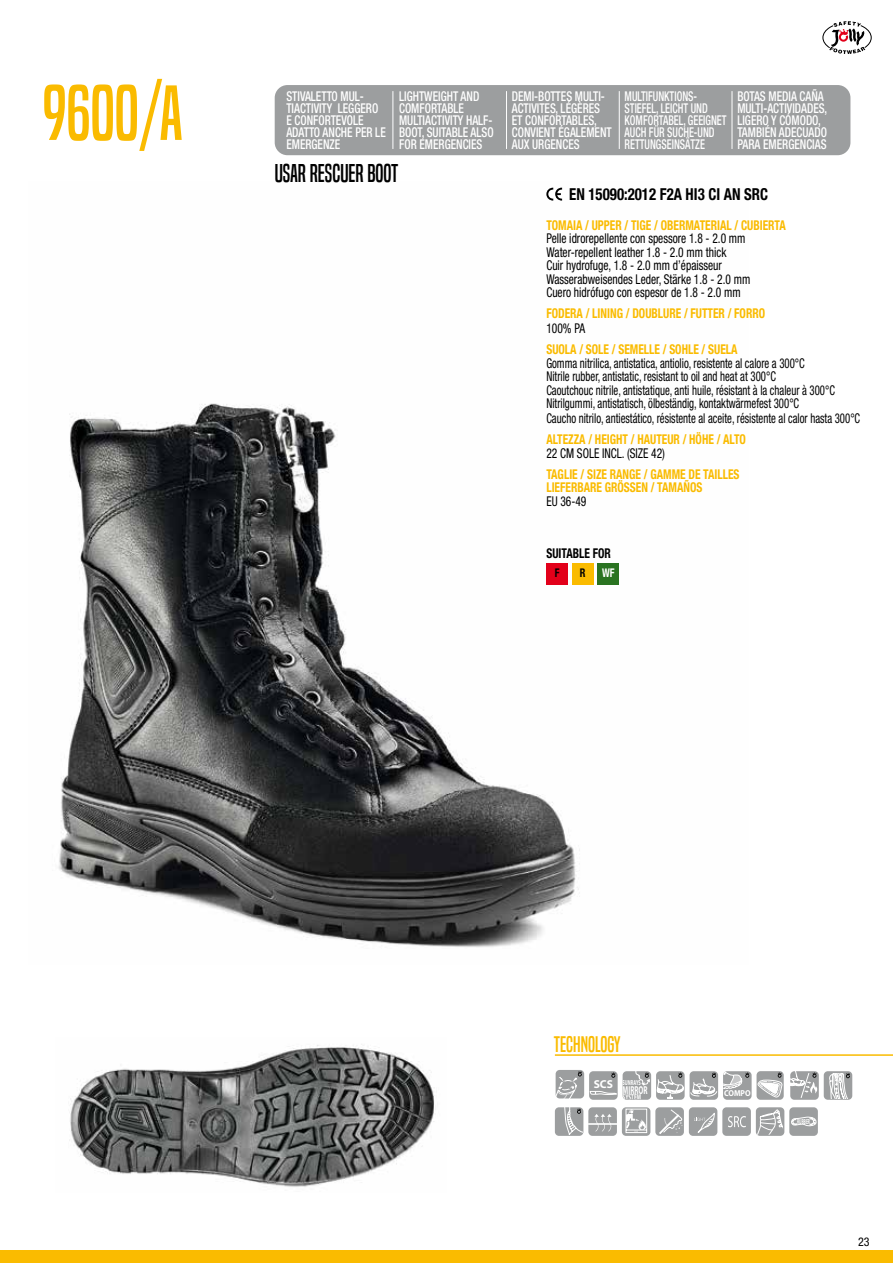
<style>
.page{position:relative;width:893px;height:1263px;background:#fff}
.page>*{position:absolute;margin:0;border:0;box-sizing:border-box;transform-origin:0 0}
.t1{font:72px "Built Titling Rg";color:#fabb00}
.t2{font:24px "Built Titling Rg";color:#000}
.t3{font:21px "Built Titling Rg";color:#fabb00}
.t4{font:700 condensed 16.5px "Helvetica Neue";color:#000;scale:.9 1}
.t5{font:condensed 13.5px/13.5px "Helvetica Neue";color:#000;scale:.8 1}
.t6{font:500 condensed 13.5px/12px "Helvetica Neue";color:#fff;scale:.84 1}
.t7{font:condensed 13.5px/13.5px "Helvetica Neue";color:#000;scale:.85 1}
.t8{font:700 condensed 13.5px/13.5px "Helvetica Neue";color:#fabb00;scale:.85 1}
.t9{font:500 condensed 13.5px/12px "Helvetica Neue";color:#fff;scale:.76 1}
.t10{font:700 condensed 13.5px "Helvetica Neue";color:#000;scale:.85 1}
.t11{font:condensed 12px "Helvetica Neue";color:#000}
.t12{font:700 condensed 12px "Helvetica Neue";color:#000;scale:.85 1}
.t13{font:700 condensed 12px "Helvetica Neue";color:#fff;scale:.85 1}
.t14{font:700 11.55px "Myriad Pro";color:#fff;scale:.6 1}
.t15{font:700 8.7px "Myriad Pro";color:#fff;scale:.6 1}
.t16{font:700 8.7px "Myriad Pro";color:#fff;scale:.9 1}
.t17{font:700 7.2px "Myriad Pro";color:#fff;scale:.6 1}
.t18{font:700 7.2px "Myriad Pro";color:#fff;scale:.5 1}
.s1{font-size:11.55px}
</style>
<div class="page">
<img style="left:58px;top:187px;width:522px;height:760px">
<div style="left:0;top:1250px;width:893px;height:13px;background:#fabb00"></div>
<svg style="left:822px;top:21px;width:50px;height:33px"></svg>
<img style="left:69px;top:1044px;width:365px;height:143px">
<div style="left:275px;top:85px;width:575px;height:70px;background:#9c9e9f;border-radius:13px"></div>
<svg style="left:546px;top:188px;width:16px;height:13px"></svg>
<hr style="left:393px;top:91px;width:1px;height:58px;background:#fff">
<hr style="left:506px;top:91px;width:1px;height:58px;background:#fff">
<hr style="left:619px;top:91px;width:1px;height:58px;background:#fff">
<hr style="left:732px;top:91px;width:1px;height:58px;background:#fff">
<div style="left:546px;top:563px;width:22px;height:22px;background:#e2001a"></div>
<div style="left:572px;top:563px;width:22px;height:22px;background:#fabb00"></div>
<div style="left:597px;top:563px;width:22px;height:22px;background:#2a7321"></div>
<div style="left:556px;top:1070px;width:28px;height:28px;background:#9c9e9f;border-radius:4px"></div>
<div style="left:589px;top:1071px;width:29px;height:29px;background:#9c9e9f;border-radius:4px"></div>
<svg style="left:590px;top:1091px;width:27px;height:4px"></svg>
<svg style="left:611px;top:1072px;width:4px;height:6px"></svg>
<div style="left:623px;top:1071px;width:28px;height:29px;background:#9c9e9f;border-radius:4px"></div>
<svg style="left:635px;top:1071px;width:15px;height:15px"></svg>
<svg style="left:656px;top:1071px;width:29px;height:29px"></svg>
<svg style="left:657px;top:1072px;width:27px;height:27px"></svg>
<div style="left:690px;top:1071px;width:28px;height:29px;background:#9c9e9f;border-radius:4px"></div>
<div style="left:723px;top:1071px;width:29px;height:29px;background:#9c9e9f;border-radius:4px"></div>
<svg style="left:690px;top:1071px;width:59px;height:26px"></svg>
<div style="left:756px;top:1071px;width:28px;height:29px;background:#9c9e9f;border-radius:4px"></div>
<svg style="left:757px;top:1072px;width:25px;height:26px"></svg>
<svg style="left:790px;top:1071px;width:29px;height:29px"></svg>
<svg style="left:790px;top:1071px;width:28px;height:28px"></svg>
<div style="left:824px;top:1071px;width:28px;height:29px;background:#9c9e9f;border-radius:4px"></div>
<svg style="left:829px;top:1073px;width:24px;height:26px"></svg>
<svg style="left:555px;top:1107px;width:28px;height:29px"></svg>
<svg style="left:555px;top:1071px;width:28px;height:64px"></svg>
<div style="left:588px;top:1107px;width:29px;height:29px;background:#9c9e9f;border-radius:4px"></div>
<hr style="left:588px;top:1123px;width:29px;height:2px;background:#eceded">
<svg style="left:594px;top:1114px;width:17px;height:17px"></svg>
<div style="left:622px;top:1107px;width:28px;height:29px;background:linear-gradient(to right,#a4a6a7,#a4a6a7);border-radius:4px"></div>
<svg style="left:625px;top:1108px;width:22px;height:25px"></svg>
<div style="left:655px;top:1107px;width:29px;height:29px;background:#9c9e9f;border-radius:4px"></div>
<svg style="left:659px;top:1109px;width:23px;height:25px"></svg>
<div style="left:689px;top:1107px;width:28px;height:29px;background:#9c9e9f;border-radius:4px"></div>
<svg style="left:694px;top:1113px;width:21px;height:20px"></svg>
<div style="left:722px;top:1107px;width:29px;height:29px;background:#9c9e9f;border-radius:4px"></div>
<svg style="left:728px;top:1116px;width:18px;height:11px"></svg>
<div style="left:756px;top:1107px;width:28px;height:29px;background:#9c9e9f;border-radius:4px"></div>
<svg style="left:756px;top:1110px;width:27px;height:25px"></svg>
<div style="left:789px;top:1107px;width:29px;height:29px;background:#9c9e9f;border-radius:4px"></div>
<svg style="left:791px;top:1116px;width:25px;height:10px"></svg>
<hr style="left:555px;top:1054px;width:338px;height:2px;background:#fabb00">
<h1 class="t1" style="left:43px;top:71px;width:142px">9600/A</h1>
<p class="t6" style="left:286px;top:90px;width:120px">STIVALETTO MUL-<br>TIACTIVITY LEGGERO<br>E CONFORTEVOLE<br>ADATTO ANCHE PER LE<br>EMERGENZE</p>
<p class="t6" style="left:399px;top:90px;width:114px">LIGHTWEIGHT AND<br>COMFORTABLE<br>MULTIACTIVITY HALF-<br>BOOT, SUITABLE ALSO<br>FOR EMERGENCIES</p>
<p class="t6" style="left:512px;top:90px;width:120px">DEMI-BOTTES MULTI-<br>ACTIVITES, LÉGÈRES<br>ET CONFORTABLES,<br>CONVIENT ÉGALEMENT<br>AUX URGENCES</p>
<p class="t9" style="left:625px;top:90px;width:136px">MULTIFUNKTIONS-<br>STIEFEL, LEICHT UND<br>KOMFORTABEL, GEEIGNET<br>AUCH FÜR SUCHE-UND<br>RETTUNGSEINSÄTZE</p>
<p class="t6" style="left:737px;top:90px;width:108px">BOTAS MEDIA CAÑA<br>MULTI-ACTIVIDADES,<br>LIGERO Y CÓMODO,<br>TAMBIÉN ADECUADO<br>PARA EMERGENCIAS</p>
<p class="t4" style="left:569px;top:184px;width:222px">EN 15090:2012 F2A HI3 CI AN SRC</p>
<h2 class="t2" style="left:275px;top:159px;width:125px">USAR RESCUER BOOT</h2>
<p class="t8" style="left:546px;top:218px;width:283px">TOMAIA / UPPER / TIGE / OBERMATERIAL / CUBIERTA</p>
<p class="t7" style="left:546px;top:232px;width:241px">Pelle idrorepellente con spessore 1.8 - 2.0 mm Water-repellent leather 1.8 - 2.0 mm thick<br>Cuir hydrofuge, 1.8 - 2.0 mm d’épaisseur Wasserabweisendes Leder, Stärke 1.8 - 2.0 mm Cuero hidrófugo con espesor de 1.8 - 2.0 mm</p>
<p class="t8" style="left:546px;top:307px;width:259px">FODERA / LINING / DOUBLURE / FUTTER / FORRO</p>
<p class="t7" style="left:546px;top:322px;width:47px">100% PA</p>
<p class="t8" style="left:546px;top:343px;width:226px">SUOLA / SOLE / SEMELLE / SOHLE / SUELA</p>
<p class="t5" style="left:546px;top:356px;width:362px">Gomma nitrilica, antistatica, antiolio, resistente al calore a 300°C<br>Nitrile rubber, antistatic, resistant to oil and heat at 300°C<br>Caoutchouc nitrile, antistatique, anti huile, résistant à la chaleur à 300°C Nitrilgummi, antistatisch, ölbeständig, kontaktwärmefest 300°C</p>
<p class="t5" style="left:546px;top:412px;width:394px">Caucho nitrilo, antiestático, résistente al aceite, résistente al calor hasta 300°C</p>
<p class="t8" style="left:546px;top:433px;width:236px">ALTEZZA / HEIGHT / HAUTEUR / HÖHE / ALTO</p>
<p class="t7" style="left:546px;top:446px;width:141px">22 CM SOLE INCL. (SIZE 42)</p>
<p class="t8" style="left:546px;top:467px;width:229px">TAGLIE / SIZE RANGE / GAMME DE TAILLES<br>LIEFERBARE GRÖSSEN / TAMAÑOS</p>
<p class="t7" style="left:546px;top:494px;width:49px">EU 36-49</p>
<p class="t10" style="left:546px;top:545px;width:77px">SUITABLE FOR</p>
<p class="t12" style="left:555px;top:566px;width:7px">F</p>
<p class="t12" style="left:580px;top:566px;width:8px">R</p>
<p class="t13" style="left:602px;top:566px;width:16px">WF</p>
<h3 class="t3" style="left:554px;top:1032px;width:69px">TECHNOLOGY</h3>
<p class="t17" style="left:594px;top:1078px;width:80px"><span class="s1">SCS</span> SUNRAYS</p>
<p class="t14" style="left:623px;top:1082px;width:43px">MIRROR</p>
<p class="t15" style="left:623px;top:1091px;width:32px">SYSTEM</p>
<p class="t16" style="left:724px;top:1087px;width:31px">COMPO</p>
<p class="t18" style="left:797px;top:1117px;width:27px">RUBBER</p>
<p class="t11" style="left:858px;top:1234px;width:13px">23</p>
</div>
